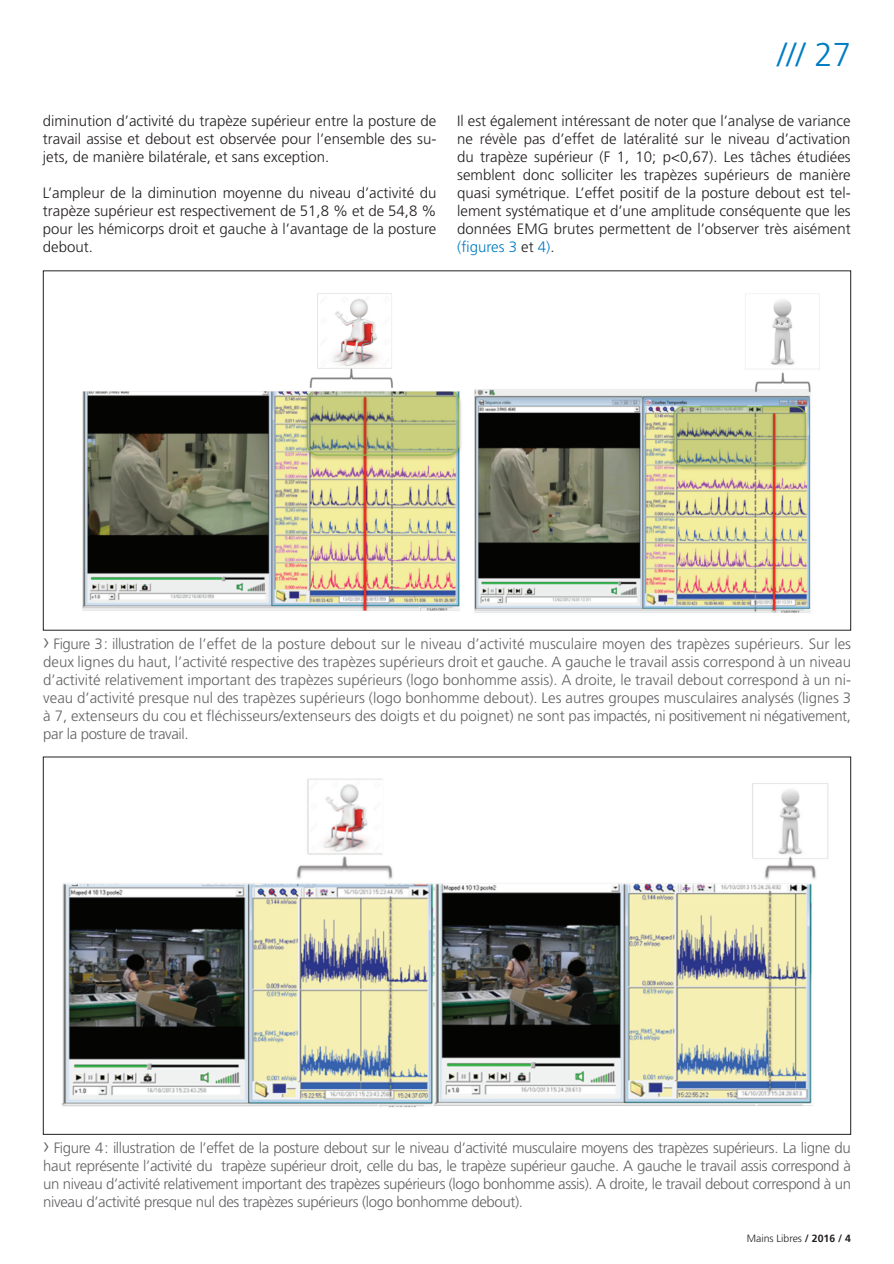
<style>
.page{position:relative;width:894px;height:1264px;background:#fff}
.page>*{position:absolute;margin:0;border:0;box-sizing:border-box;transform-origin:0 0}
.t1{font:300 33px "Frutiger";color:#007cc2}
.t2{font:300 15px/18px "Frutiger";letter-spacing:-.025em;color:#636366;text-align:justify}
.t3{font:300 15px/18px "Frutiger";color:#231f20;text-align:justify}
.t4{font:300 10.5px "Frutiger";color:#231f20}
.s1{color:#007cc2}
.s2{font-size:22.5px}
.s3{font-weight:700}
</style>
<div class="page">
<img style="left:82px;top:293px;width:738px;height:320px">
<img style="left:62px;top:778px;width:767px;height:330px">
<p class="t3" style="left:43px;top:113px;width:395px">diminution d’activité du trapèze supérieur entre la posture de travail assise et debout est observée pour l’ensemble des su&shy;jets, de manière bilatérale, et sans exception.</p>
<p class="t3" style="left:43px;top:185px;width:395px">L’ampleur de la diminution moyenne du niveau d’activité du trapèze supérieur est respectivement de 51,8 % et de 54,8 % pour les hémicorps droit et gauche à l’avantage de la posture debout.</p>
<h1 class="t1" style="left:777px;top:41px;width:75px">/// 27</h1>
<p class="t3" style="left:457px;top:113px;width:395px">Il est également intéressant de noter que l’analyse de variance ne révèle pas d’effet de latéralité sur le niveau d’activation du trapèze supérieur (F 1, 10; p&lt;0,67). Les tâches étudiées semblent donc solliciter les trapèzes supérieurs de manière quasi symétrique. L’effet positif de la posture debout est tel&shy;lement systématique et d’une amplitude conséquente que les données EMG brutes permettent de l’observer très aisément <span class="s1">(figures 3</span> et <span class="s1">4)</span>.</p>
<p class="t2" style="left:43px;top:635px;width:809px"><span class="s2">›</span> Figure 3 : illustration de l’effet de la posture debout sur le niveau d’activité musculaire moyen des trapèzes supérieurs. Sur les deux lignes du haut, l’activité respective des trapèzes supérieurs droit et gauche. A gauche le travail assis correspond à un niveau d’activité relativement important des trapèzes supérieurs (logo bonhomme assis). A droite, le travail debout correspond à un ni&shy;veau d’activité presque nul des trapèzes supérieurs (logo bonhomme debout). Les autres groupes musculaires analysés (lignes 3 à 7, extenseurs du cou et fléchisseurs/extenseurs des doigts et du poignet) ne sont pas impactés, ni positivement ni négativement, par la posture de travail.</p>
<p class="t2" style="left:43px;top:1139px;width:809px"><span class="s2">›</span> Figure 4 : illustration de l’effet de la posture debout sur le niveau d’activité musculaire moyens des trapèzes supérieurs. La ligne du haut représente l’activité du trapèze supérieur droit, celle du bas, le trapèze supérieur gauche. A gauche le travail assis correspond à un niveau d’activité relativement important des trapèzes supérieurs (logo bonhomme assis). A droite, le travail debout correspond à un niveau d’activité presque nul des trapèzes supérieurs (logo bonhomme debout).</p>
<p class="t4" style="left:747px;top:1234px;width:106px">Mains Libres <span class="s3">/ 2016 / 4</span></p>
</div>
